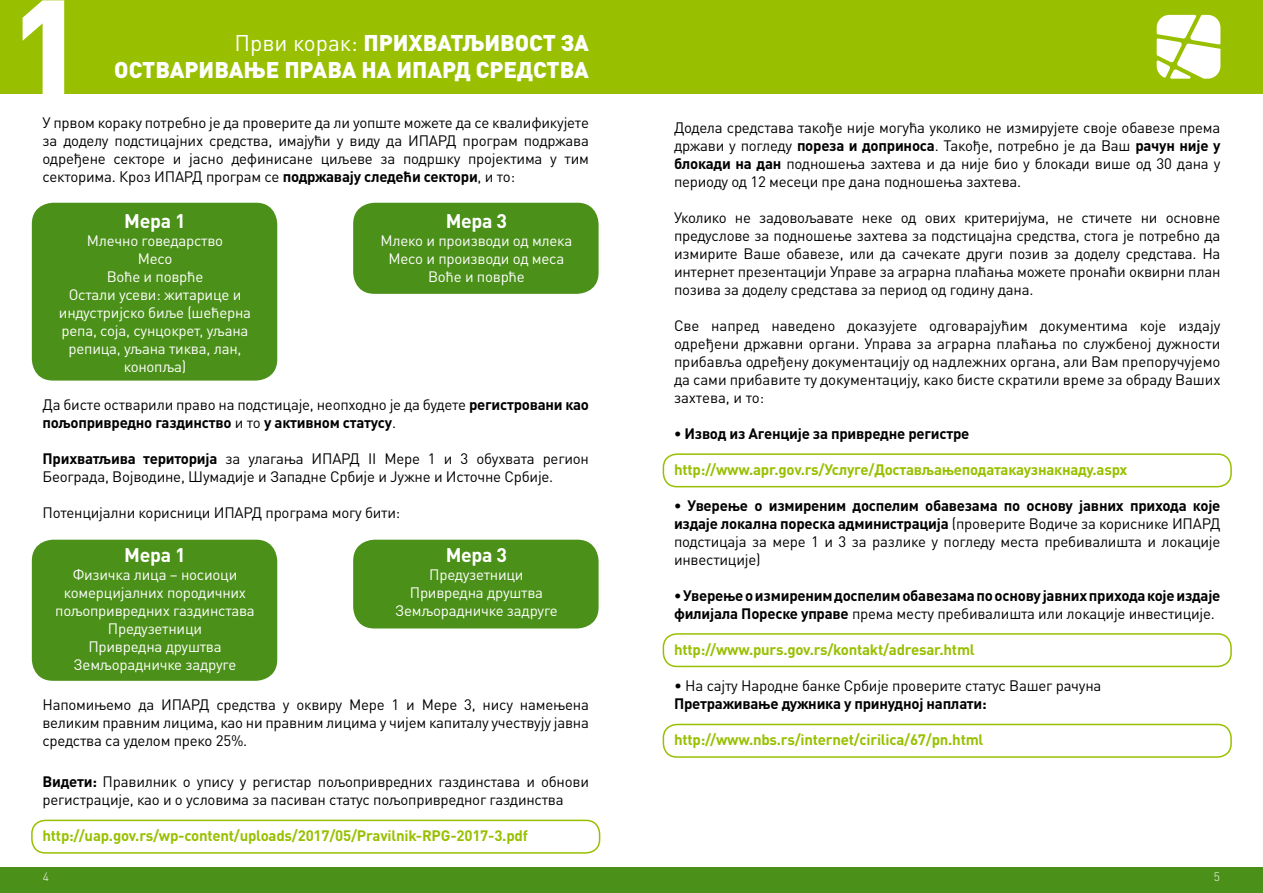
<style>
.page{position:relative;width:1263px;height:893px;background:#fff}
.page>*{position:absolute;margin:0;border:0;box-sizing:border-box;transform-origin:0 0}
.t1{font:900 131.7px "DIN Pro";color:#fff}
.t2{font:900 22.5px/27px "DIN Pro";color:#fff;text-align:right}
.t3{font:700 19.5px "DIN Pro";letter-spacing:-.015em;color:#fff}
.t4{font:15px/18px "DIN Pro";letter-spacing:-.015em;color:#000;text-align:justify}
.t5{font:15px/18px "DIN Pro";letter-spacing:-.015em;color:#fff;text-align:center}
.t6{font:700 15px "DIN Pro";letter-spacing:-.015em;color:#98c000}
.t7{font:700 15px/18px "DIN Pro";letter-spacing:-.015em;color:#000}
.t8{font:300 12px "DIN Pro";color:#fff}
.s1{font-weight:400}
.s2{font-weight:700}
</style>
<div class="page">
<div style="left:0;top:0;width:631px;height:94px;background:#98c000"></div>
<div style="left:631px;top:0;width:632px;height:94px;background:#98c000"></div>
<div style="left:631px;top:867px;width:632px;height:26px;background:#4b9018"></div>
<div style="left:0;top:867px;width:631px;height:26px;background:#4b9018"></div>
<div style="left:32px;top:203px;width:245px;height:178px;background:#4b9018;border-radius:21px"></div>
<div style="left:32px;top:540px;width:245px;height:141px;background:#4b9018;border-radius:21px"></div>
<div style="left:353px;top:203px;width:246px;height:91px;background:#4b9018;border-radius:21px"></div>
<div style="left:353px;top:540px;width:246px;height:88px;background:#4b9018;border-radius:21px"></div>
<svg style="left:1157px;top:15px;width:63px;height:64px"></svg>
<div style="left:31px;top:820px;width:569px;height:34px;border:2px solid #98c000;border-radius:14px"></div>
<div style="left:663px;top:453px;width:569px;height:34px;border:2px solid #98c000;border-radius:14px"></div>
<div style="left:663px;top:633px;width:569px;height:34px;border:2px solid #98c000;border-radius:14px"></div>
<div style="left:663px;top:724px;width:569px;height:34px;border:2px solid #98c000;border-radius:14px"></div>
<h1 class="t1" style="left:11px;top:-67px;width:75px">1</h1>
<h2 class="t2" style="left:114px;top:27px;width:476px"><span class="s1">Први корак:</span> ПРИХВАТЉИВОСТ ЗА<br>ОСТВАРИВАЊЕ ПРАВА НА ИПАРД СРЕДСТВА</h2>
<p class="t4" style="left:43px;top:112px;width:548px">У првом кораку потребно је да проверите да ли уопште можете да се квалификујете за доделу подстицајних средства, имајући у виду да ИПАРД програм подржава одређене секторе и јасно дефинисане циљеве за подршку пројектима у тим секторима. Кроз ИПАРД програм се <span class="s2">подржавају следећи сектори</span>, и то:</p>
<p class="t4" style="left:674px;top:117px;width:548px">Додела средстава такође није могућа уколико не измирујете своје обавезе према држави у погледу <span class="s2">пореза и доприноса</span>. Такође, потребно је да Ваш <span class="s2">рачун није у блокади на дан</span> подношења захтева и да није био у блокади више од 30 дана у периоду од 12 месеци пре дана подношења захтева.</p>
<p class="t4" style="left:674px;top:207px;width:548px">Уколико не задовољавате неке од ових критеријума, не стичете ни основне предуслове за подношење захтева за подстицајна средства, стога је потребно да измирите Ваше обавезе, или да сачекате други позив за доделу средстава. На интернет презентацији Управе за аграрна плаћања можете пронаћи оквирни план позива за доделу средстава за период од годину дана.</p>
<p class="t4" style="left:674px;top:315px;width:548px">Све напред наведено доказујете одговарајућим документима које издају одређени државни органи. Управа за аграрна плаћања по службеној дужности прибавља одређену документацију од надлежних органа, али Вам препоручујемо да сами прибавите ту документацију, како бисте скратили време за обраду Ваших захтева, и то:</p>
<p class="t7" style="left:674px;top:423px;width:297px">• Извод из Агенције за привредне регистре</p>
<p class="t6" style="left:674px;top:457px;width:455px">http://www.apr.gov.rs/Услуге/Достављањеподатакаузнакнаду.aspx</p>
<p class="t4" style="left:674px;top:495px;width:548px"><span class="s2">• Уверење о измиреним доспелим обавезама по основу јавних прихода које издаје локална пореска администрација</span> (проверите Водиче за кориснике ИПАРД подстицаја за мере 1 и 3 за разлике у погледу места пребивалишта и локације инвестиције)</p>
<p class="t7" style="left:674px;top:585px;width:548px">• Уверење о измиреним доспелим обавезама по основу јавних прихода које издаје филијала Пореске управе <span class="s1">према месту пребивалишта или локације инвестиције.</span></p>
<p class="t6" style="left:674px;top:637px;width:302px">http://www.purs.gov.rs/kontakt/adresar.html</p>
<p class="t4" style="left:674px;top:675px;width:429px">• На сајту Народне банке Србије проверите статус Вашег рачуна</p>
<p class="t7" style="left:674px;top:693px;width:314px">Претраживање дужника у принудној наплати:</p>
<p class="t6" style="left:674px;top:727px;width:311px">http://www.nbs.rs/internet/cirilica/67/pn.html</p>
<h3 class="t3" style="left:446px;top:205px;width:63px">Мера 3</h3>
<p class="t5" style="left:381px;top:230px;width:193px">Млеко и производи од млека<br>Месо и производи од меса<br>Bоћe и поврћe</p>
<h3 class="t3" style="left:124px;top:205px;width:63px">Мера 1</h3>
<p class="t5" style="left:59px;top:230px;width:194px">Млечно говедарство<br>Месо<br>Воће и поврће<br>Остали усеви: житарице и индустријско биље (шећерна репа, соја, сунцокрет, уљана репица, уљана тиква, лан, конопља)</p>
<p class="t4" style="left:43px;top:394px;width:548px">Да бисте остварили право на подстицаје, неопходно је да будете <span class="s2">регистровани као пољопривредно газдинство</span> и то <span class="s2">у активном статусу</span>.</p>
<p class="t4" style="left:43px;top:448px;width:548px"><span class="s2">Прихватљива територија</span> за улагања ИПАРД II Мере 1 и 3 обухвата регион<br>Београда, Војводине, Шумадије и Западне Србије и Јужне и Источне Србије.</p>
<p class="t4" style="left:43px;top:502px;width:359px">Потенцијални корисници ИПАРД програма могу бити:</p>
<h3 class="t3" style="left:446px;top:539px;width:63px">Мера 3</h3>
<p class="t5" style="left:395px;top:564px;width:164px">Предузетници<br>Привредна друштва<br>Земљорадничке задруге</p>
<h3 class="t3" style="left:124px;top:539px;width:63px">Мера 1</h3>
<p class="t5" style="left:55px;top:564px;width:201px">Физичка лица – носиоци комерцијалних породичних пољопривредних газдинстава<br>Предузетници<br>Привредна друштва<br>Земљорадничке задруге</p>
<p class="t4" style="left:43px;top:694px;width:548px">Напомињемо да ИПАРД средства у оквиру Мере 1 и Мере 3, нису намењена великим правним лицима, као ни правним лицима у чијем капиталу учествују јавна средства сa уделом преко 25%.</p>
<p class="t4" style="left:43px;top:771px;width:548px"><span class="s2">Видeти:</span> Правилник о упису у регистар пољопривредних газдинстава и обнови регистрације, као и о условима за пасиван статус пољопривредног газдинства</p>
<p class="t6" style="left:43px;top:823px;width:487px">http://uap.gov.rs/wp-content/uploads/2017/05/Pravilnik-RPG-2017-3.pdf</p>
<p class="t8" style="left:43px;top:867px;width:8px">4</p>
<p class="t8" style="left:1214px;top:867px;width:8px">5</p>
</div>
